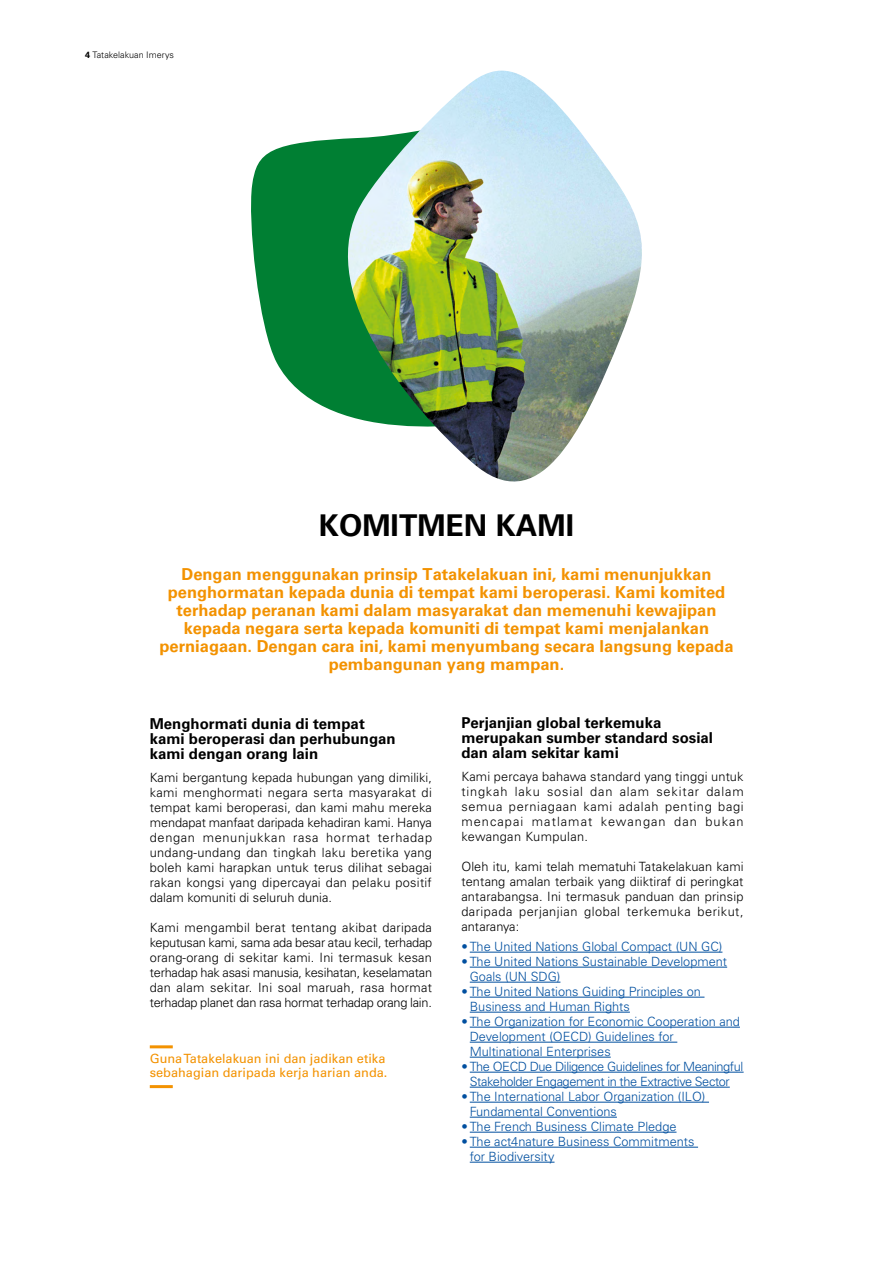
<style>
.page{position:relative;width:893px;height:1263px;background:#fff}
.page>*{position:absolute;margin:0;border:0;box-sizing:border-box;transform-origin:0 0}
.t1{font:700 30px "Univers LT Std";color:#000}
.t2{font:700 16.5px/18px "Univers LT Std";color:#f39200;text-align:center}
.t3{font:700 15px/15px "Univers LT Std";color:#000}
.t4{font:300 12.75px/15px "Univers LT Std";letter-spacing:.02em;color:#000;text-align:justify}
.t5{font:300 12.75px/15px "Univers LT Std";color:#004f9f}
.t6{font:300 12.75px/15px "Univers LT Std";letter-spacing:-.03em;color:#004f9f;text-align:center}
.t7{font:12.75px/14.2px "Univers LT Std";color:#f39200}
.t8{font:300 9px "Univers LT Std";color:#000}
.s1{font-weight:700}
</style>
<div class="page">
<hr style="left:150px;top:1045px;width:23px;height:3px;background:#f39200">
<hr style="left:150px;top:1085px;width:23px;height:3px;background:#f39200">
<hr style="left:470px;top:952px;width:252px;height:1px;background:#004f9f">
<hr style="left:470px;top:967px;width:257px;height:1px;background:#004f9f">
<hr style="left:470px;top:982px;width:90px;height:1px;background:#004f9f">
<hr style="left:470px;top:997px;width:234px;height:1px;background:#004f9f">
<hr style="left:470px;top:1012px;width:160px;height:1px;background:#004f9f">
<hr style="left:470px;top:1027px;width:270px;height:1px;background:#004f9f">
<hr style="left:470px;top:1042px;width:207px;height:1px;background:#004f9f">
<hr style="left:470px;top:1057px;width:141px;height:1px;background:#004f9f">
<hr style="left:470px;top:1072px;width:274px;height:1px;background:#004f9f">
<hr style="left:470px;top:1087px;width:260px;height:1px;background:#004f9f">
<hr style="left:470px;top:1102px;width:239px;height:1px;background:#004f9f">
<hr style="left:470px;top:1117px;width:147px;height:1px;background:#004f9f">
<hr style="left:470px;top:1132px;width:206px;height:1px;background:#004f9f">
<hr style="left:470px;top:1147px;width:228px;height:1px;background:#004f9f">
<hr style="left:470px;top:1162px;width:84px;height:1px;background:#004f9f">
<svg style="left:251px;top:140px;width:68px;height:264px;fill:#007f33"></svg>
<img style="left:319px;top:71px;width:323px;height:411px">
<p class="t8" style="left:85px;top:49px;width:90px"><span class="s1">4</span> Tatakelakuan Imerys</p>
<h1 class="t1" style="left:319px;top:508px;width:256px">KOMITMEN KAMI</h1>
<p class="t2" style="left:159px;top:565px;width:575px">Dengan menggunakan prinsip Tatakelakuan ini, kami menunjukkan penghormatan kepada dunia di tempat kami beroperasi. Kami komited terhadap peranan kami dalam masyarakat dan memenuhi kewajipan kepada negara serta kepada komuniti di tempat kami menjalankan perniagaan. Dengan cara ini, kami menyumbang secara langsung kepada pembangunan yang mampan.</p>
<p class="t3" style="left:150px;top:716px;width:247px">Menghormati dunia di tempat kami beroperasi dan perhubungan kami dengan orang lain</p>
<p class="t4" style="left:150px;top:770px;width:284px">Kami bergantung kepada hubungan yang dimiliki, kami menghormati negara serta masyarakat di tempat kami beroperasi, dan kami mahu mereka mendapat manfaat daripada kehadiran kami. Hanya dengan menunjukkan rasa hormat terhadap undang-undang dan tingkah laku beretika yang boleh kami harapkan untuk terus dilihat sebagai rakan kongsi yang dipercayai dan pelaku positif dalam komuniti di seluruh dunia.</p>
<p class="t4" style="left:150px;top:920px;width:284px">Kami mengambil berat tentang akibat daripada keputusan kami, sama ada besar atau kecil, terhadap orang-orang di sekitar kami. Ini termasuk kesan terhadap hak asasi manusia, kesihatan, keselamatan dan alam sekitar. Ini soal maruah, rasa hormat terhadap planet dan rasa hormat terhadap orang lain.</p>
<p class="t7" style="left:150px;top:1051px;width:239px">Guna Tatakelakuan ini dan jadikan etika sebahagian daripada kerja harian anda.</p>
<p class="t3" style="left:461px;top:715px;width:253px">Perjanjian global terkemuka merupakan sumber standard sosial dan alam sekitar kami</p>
<p class="t4" style="left:461px;top:769px;width:284px">Kami percaya bahawa standard yang tinggi untuk tingkah laku sosial dan alam sekitar dalam semua perniagaan kami adalah penting bagi mencapai matlamat kewangan dan bukan kewangan Kumpulan.</p>
<p class="t4" style="left:461px;top:859px;width:284px">Oleh itu, kami telah mematuhi Tatakelakuan kami tentang amalan terbaik yang diiktiraf di peringkat antarabangsa. Ini termasuk panduan dan prinsip daripada perjanjian global terkemuka berikut, antaranya:</p>
<p class="t5" style="left:461px;top:939px;width:263px">• The United Nations Global Compact (UN GC)</p>
<p class="t5" style="left:470px;top:954px;width:259px;text-indent:-8px">• The United Nations Sustainable Development<br>Goals (UN SDG)</p>
<p class="t5" style="left:470px;top:984px;width:233px;text-indent:-8px">• The United Nations Guiding Principles on<br>Business and Human Rights</p>
<p class="t5" style="left:470px;top:1014px;width:272px;text-indent:-8px">• The Organization for Economic Cooperation and<br>Development (OECD) Guidelines for<br>Multinational Enterprises</p>
<p class="t6" style="left:461px;top:1059px;width:283px">• The OECD Due Diligence Guidelines for Meaningful<br>Stakeholder Engagement in the Extractive Sector</p>
<p class="t5" style="left:470px;top:1089px;width:237px;text-indent:-8px">• The International Labor Organization (ILO)<br>Fundamental Conventions</p>
<p class="t5" style="left:461px;top:1119px;width:217px">• The French Business Climate Pledge</p>
<p class="t5" style="left:470px;top:1134px;width:226px;text-indent:-8px">• The act4nature Business Commitments for Biodiversity</p>
</div>
